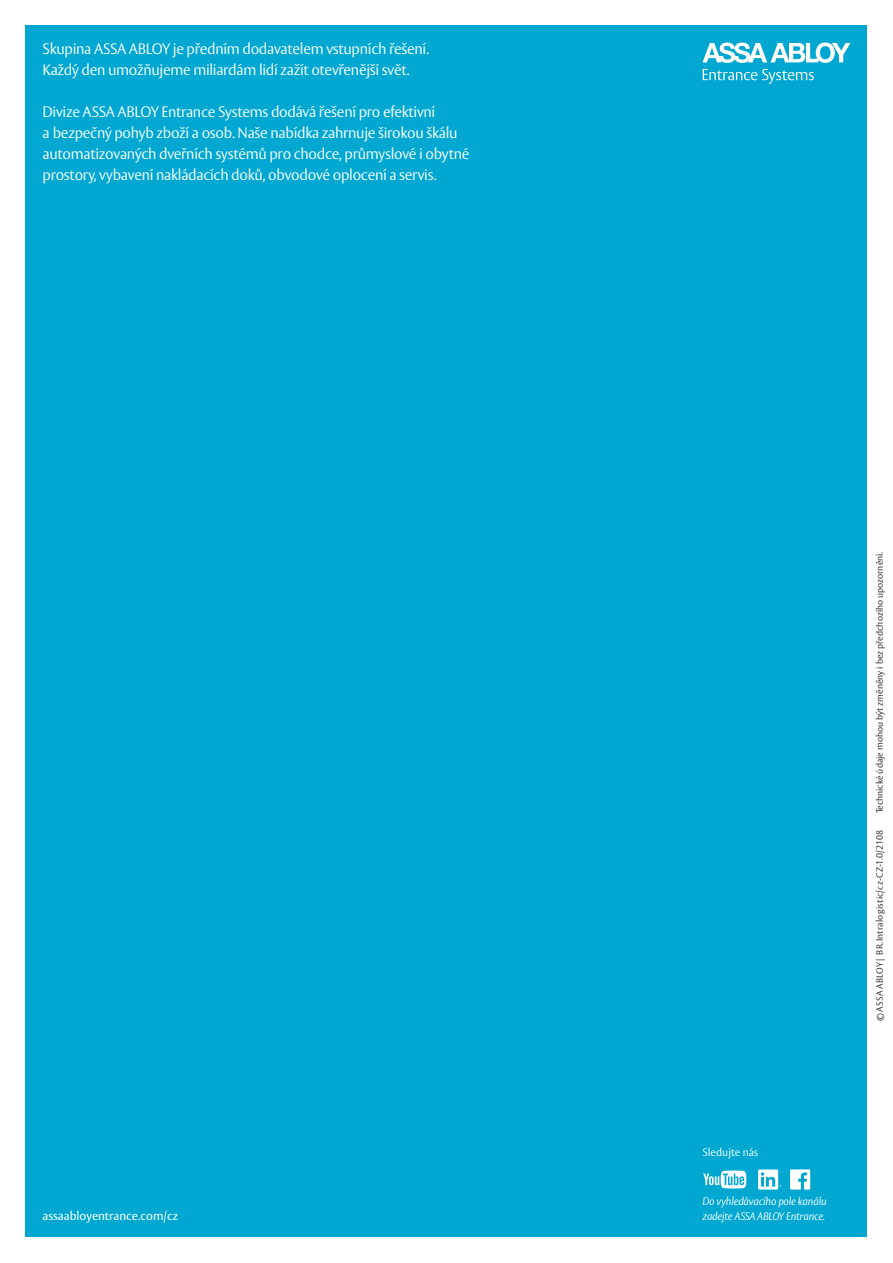
<style>
.page{position:relative;width:893px;height:1263px;background:#fff}
.page>*{position:absolute;margin:0;border:0;box-sizing:border-box;transform-origin:0 0}
.t1{font:300 15px/21px "ASSA Vesta";letter-spacing:-.02em;color:#fff}
.t2{font:12px "ASSA Vesta";color:#fff}
.t3{font:italic 300 10.8px/15.5px "ASSA Vesta";letter-spacing:-.02em;color:#fff}
.t4{font:300 10.8px "ASSA Vesta";color:#fff}
.t5{font:300 9px "ASSA Vesta";color:#231f20}
.t6{font:300 9px "ASSA Vesta";letter-spacing:.025em;color:#231f20}
</style>
<div class="page">
<div style="left:26px;top:26px;width:841px;height:1211px;background:#00a7d1"></div>
<svg style="left:702px;top:43px;width:148px;height:20px"></svg>
<svg style="left:703px;top:69px;width:111px;height:15px"></svg>
<svg style="left:703px;top:1170px;width:43px;height:18px"></svg>
<svg style="left:758px;top:1169px;width:24px;height:20px"></svg>
<svg style="left:790px;top:1169px;width:20px;height:20px"></svg>
<p class="t1" style="left:43px;top:39px;width:388px">Skupina ASSA ABLOY je předním dodavatelem vstupních řešení.<br>Každý den umožňujeme miliardám lidí zažít otevřenější svět.</p>
<p class="t1" style="left:43px;top:102px;width:428px">Divize ASSA ABLOY Entrance Systems dodává řešení pro efektivní<br>a bezpečný pohyb zboží a osob. Naše nabídka zahrnuje širokou škálu automatizovaných dveřních systémů pro chodce, průmyslové i obytné prostory, vybavení nakládacích doků, obvodové oplocení a servis.</p>
<p class="t2" style="left:43px;top:1209px;width:137px">assaabloyentrance.com/cz</p>
<p class="t5" style="left:874px;top:813px;width:263px;rotate:-90deg">Technické údaje mohou být změněny i bez předchozího upozornění.</p>
<p class="t6" style="left:874px;top:1021px;width:193px;rotate:-90deg">© ASSA ABLOY | BR.Intralogistic/cz-CZ-1.0/2108</p>
<p class="t4" style="left:702px;top:1146px;width:57px">Sledujte nás</p>
<p class="t3" style="left:702px;top:1194px;width:126px">Do vyhledávacího pole kanálu zadejte ASSA ABLOY Entrance.</p>
</div>
